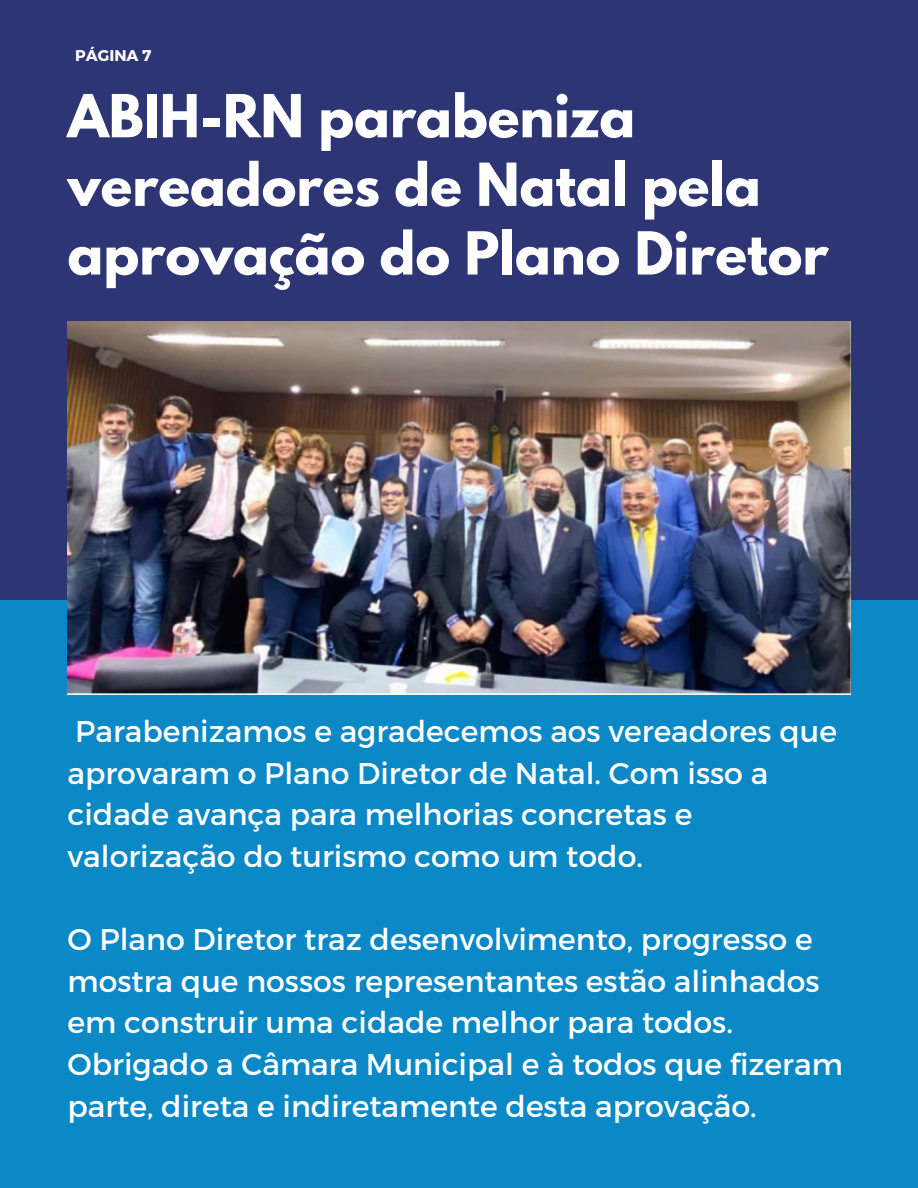
<style>
.page{position:relative;width:918px;height:1188px;background:#2d3574}
.page>*{position:absolute;margin:0;border:0;box-sizing:border-box;transform-origin:0 0}
.t1{font:700 52.5px/68.7px "League Spartan";color:#fff}
.t2{font:30px/41.7px "Montserrat";color:#fff}
.t3{font:700 15.6px "Montserrat";color:#fff}
</style>
<div class="page">
<div style="left:0;top:600px;width:918px;height:588px;background:#0b88c6"></div>
<img style="left:68px;top:321px;width:783px;height:373px">
<p class="t3" style="left:75px;top:45px;width:78px">PÁGINA 7</p>
<p class="t1" style="left:68px;top:88px;width:763px">ABIH-RN parabeniza vereadores de Natal pela aprovação do Plano Diretor</p>
<p class="t2" style="left:68px;top:709px;width:771px">Parabenizamos e agradecemos aos vereadores que aprovaram o Plano Diretor de Natal. Com isso a cidade avança para melhorias concretas e valorização do turismo como um todo.</p>
<p class="t2" style="left:68px;top:917px;width:777px">O Plano Diretor traz desenvolvimento, progresso e mostra que nossos representantes estão alinhados em construir uma cidade melhor para todos.<br>Obrigado a Câmara Municipal e à todos que fizeram parte, direta e indiretamente desta aprovação.</p>
</div>
